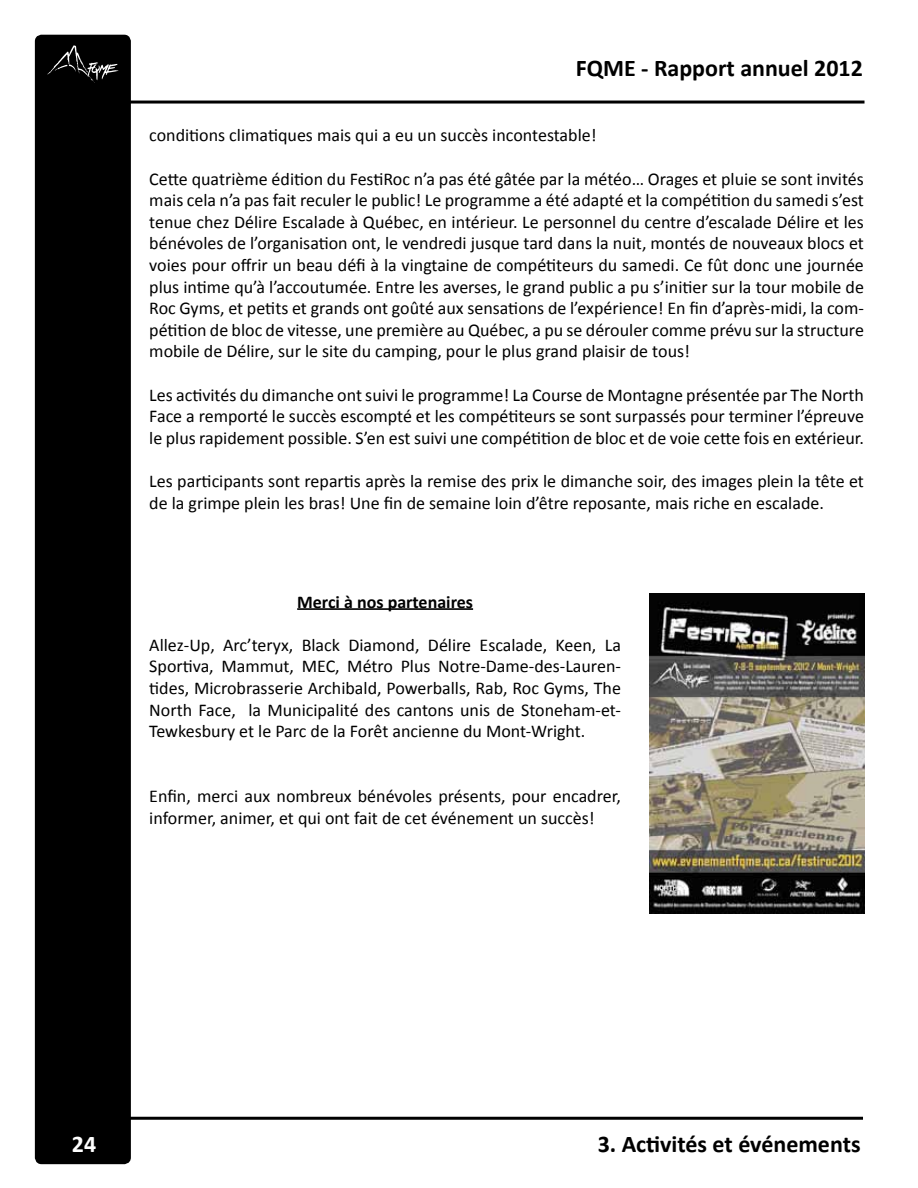
<style>
.page{position:relative;width:918px;height:1188px;background:#fff}
.page>*{position:absolute;margin:0;border:0;box-sizing:border-box;transform-origin:0 0}
.t1{font:700 24px "Calibri";color:#000}
.t2{font:700 24px "Calibri";color:#fff}
.t3{font:18px/21.6px "Calibri";color:#000;text-align:justify}
.t4{font:700 18px "Calibri";color:#000}
</style>
<div class="page">
<hr style="left:119px;top:101px;width:746px;height:3px;background:#000">
<hr style="left:129px;top:1117px;width:734px;height:3px;background:#000">
<div style="left:36px;top:35px;width:94px;height:1128px;background:#000;border-radius:6px"></div>
<div style="left:35px;top:35px;width:96px;height:1129px;border:2px solid #000;border-radius:6px"></div>
<svg style="left:47px;top:45px;width:72px;height:38px"></svg>
<img style="left:650px;top:594px;width:214px;height:319px">
<hr style="left:297px;top:608px;width:176px;height:2px;background:#000">
<h1 class="t1" style="left:576px;top:53px;width:289px">FQME - Rapport annuel 2012</h1>
<p class="t3" style="left:149px;top:124px;width:449px">conditions climatiques mais qui a eu un succès incontestable!</p>
<p class="t3" style="left:149px;top:167px;width:716px">Cette quatrième édition du FestiRoc n’a pas été gâtée par la météo… Orages et pluie se sont invités mais cela n’a pas fait reculer le public! Le programme a été adapté et la compétition du samedi s’est tenue chez Délire Escalade à Québec, en intérieur. Le personnel du centre d’escalade Délire et les bénévoles de l’organisation ont, le vendredi jusque tard dans la nuit, montés de nouveaux blocs et voies pour offrir un beau défi à la vingtaine de compétiteurs du samedi. Ce fût donc une journée plus intime qu’à l’accoutumée. Entre les averses, le grand public a pu s’initier sur la tour mobile de Roc Gyms, et petits et grands ont goûté aux sensations de l’expérience! En fin d’après-midi, la com&shy;pétition de bloc de vitesse, une première au Québec, a pu se dérouler comme prévu sur la structure mobile de Délire, sur le site du camping, pour le plus grand plaisir de tous!</p>
<p class="t3" style="left:149px;top:383px;width:716px">Les activités du dimanche ont suivi le programme! La Course de Montagne présentée par The North Face a remporté le succès escompté et les compétiteurs se sont surpassés pour terminer l’épreuve le plus rapidement possible. S’en est suivi une compétition de bloc et de voie cette fois en extérieur.</p>
<p class="t3" style="left:149px;top:469px;width:716px">Les participants sont repartis après la remise des prix le dimanche soir, des images plein la tête et de la grimpe plein les bras! Une fin de semaine loin d’être reposante, mais riche en escalade.</p>
<p class="t4" style="left:297px;top:590px;width:177px">Merci à nos partenaires</p>
<p class="t3" style="left:149px;top:633px;width:473px">Allez-Up, Arc’teryx, Black Diamond, Délire Escalade, Keen, La Sportiva, Mammut, MEC, Métro Plus Notre-Dame-des-Lauren&shy;tides, Microbrasserie Archibald, Powerballs, Rab, Roc Gyms, The North Face, la Municipalité des cantons unis de Stoneham-et-Tewkesbury et le Parc de la Forêt ancienne du Mont-Wright.</p>
<p class="t3" style="left:149px;top:784px;width:473px">Enfin, merci aux nombreux bénévoles présents, pour encadrer, informer, animer, et qui ont fait de cet événement un succès!</p>
<h1 class="t2" style="left:72px;top:1129px;width:26px">24</h1>
<h1 class="t1" style="left:598px;top:1129px;width:264px">3. Activités et événements</h1>
</div>
